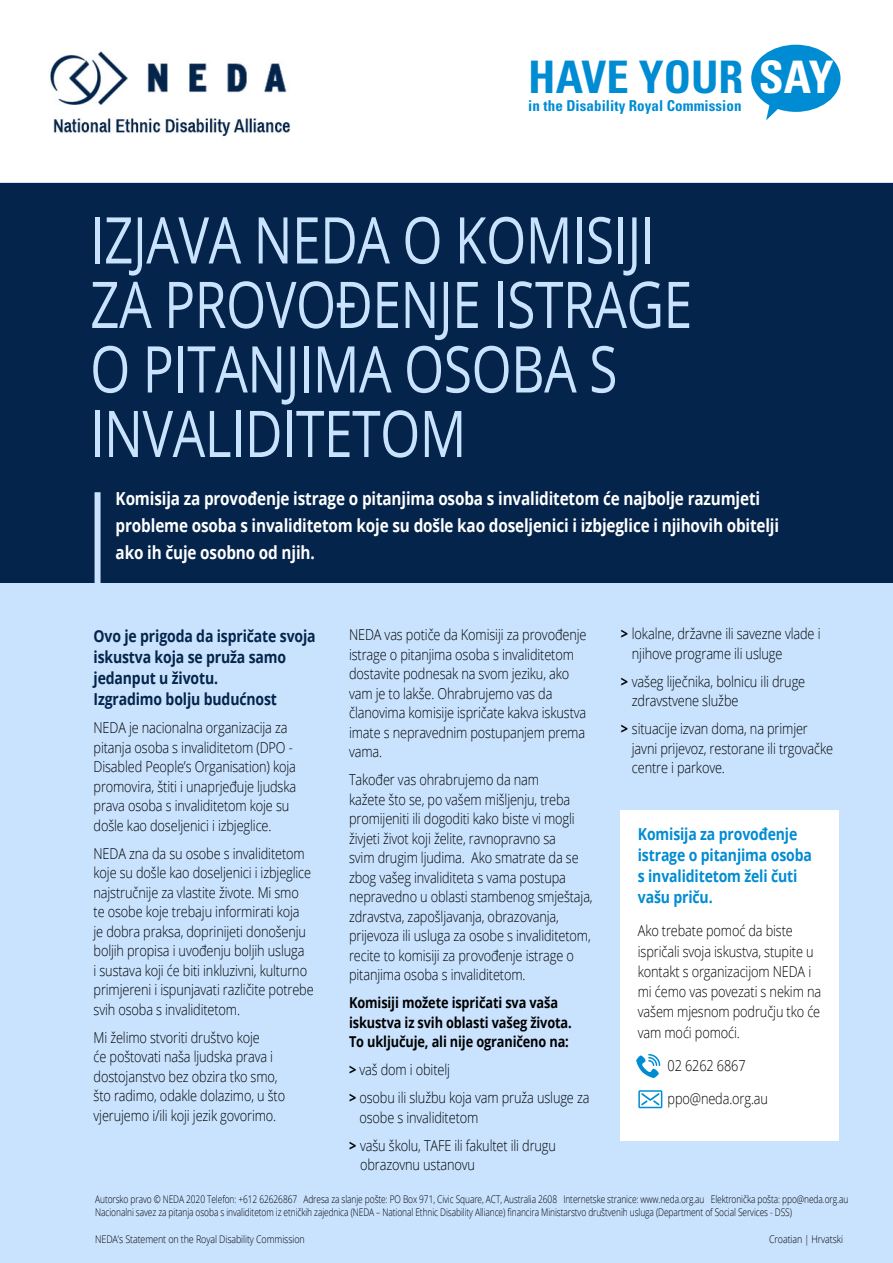
<style>
.page{position:relative;width:893px;height:1263px;background:#fff}
.page>*{position:absolute;margin:0;border:0;box-sizing:border-box;transform-origin:0 0}
.t1{font:64.5px/64.5px "Open Sans";letter-spacing:-.01em;color:#c9e3fe;scale:.8 1}
.t2{font:700 condensed 44.85px "Univers LT Std";color:#008cd3}
.t3{font:700 18px/27px "Open Sans";letter-spacing:-.01em;color:#fff;scale:.85 1}
.t4{font:700 16.5px/21px "Open Sans";letter-spacing:-.01em;color:#04244b;scale:.85 1}
.t5{font:700 16.5px/21px "Open Sans";letter-spacing:-.01em;color:#008cd3;scale:.85 1}
.t6{font:300 15px/19.5px "Open Sans";letter-spacing:-.01em;color:#000;scale:.85 1}
.t7{font:700 15px/19.5px "Open Sans";letter-spacing:-.01em;color:#000;scale:.85 1}
.t8{font:700 condensed 15px "Univers LT Std";letter-spacing:.005em;color:#008cd3}
.t9{font:300 10.5px/12.8px "Open Sans";letter-spacing:-.01em;color:#000;scale:.8 1}
.t10{font:300 10.5px "Open Sans";letter-spacing:-.01em;color:#000;scale:.85 1}
.s1{color:#fff}
.s2{font-weight:700}
</style>
<div class="page">
<div style="left:0;top:183px;width:893px;height:1080px;background:#c9e3fe"></div>
<div style="left:0;top:184px;width:893px;height:399px;background:#04244b"></div>
<div style="left:95px;top:492px;width:6px;height:118px;background:#c9e3fe"></div>
<img style="left:50px;top:51px;width:241px;height:85px">
<div style="left:621px;top:811px;width:218px;height:330px;background:#fff"></div>
<svg style="left:636px;top:1054px;width:24px;height:24px"></svg>
<svg style="left:638px;top:1090px;width:24px;height:18px"></svg>
<svg style="left:751px;top:45px;width:89px;height:75px"></svg>
<h2 class="t2" style="left:528px;top:50px;width:307px">HAVE YOUR <span class="s1">SAY</span></h2>
<p class="t8" style="left:528px;top:96px;width:215px">in the Disability Royal Commission</p>
<h1 class="t1" style="left:90px;top:206px;width:754px">IZJAVA NEDA O KOMISIJI<br>ZA PROVOĐENJE ISTRAGE<br>O PITANJIMA OSOBA S<br>INVALIDITETOM</h1>
<p class="t3" style="left:116px;top:485px;width:782px">Komisija za provođenje istrage o pitanjima osoba s invaliditetom će najbolje razumjeti probleme osoba s invaliditetom koje su došle kao doseljenici i izbjeglice i njihovih obitelji ako ih čuje osobno od njih.</p>
<p class="t4" style="left:94px;top:625px;width:263px">Ovo je prigoda da ispričate svoja iskustva koja se pruža samo jedanput u životu.<br>Izgradimo bolju budućnost</p>
<p class="t6" style="left:94px;top:718px;width:240px">NEDA je nacionalna organizacija za pitanja osoba s invaliditetom (DPO - Disabled People’s Organisation) koja promovira, štiti i unaprjeđuje ljudska prava osoba s invaliditetom koje su došle kao doseljenici i izbjeglice.</p>
<p class="t6" style="left:94px;top:843px;width:260px">NEDA zna da su osobe s invaliditetom koje su došle kao doseljenici i izbjeglice najstručnije za vlastite živote. Mi smo te osobe koje trebaju informirati koja<br>je dobra praksa, doprinijeti donošenju boljih propisa i uvođenju boljih usluga<br>i sustava koji će biti inkluzivni, kulturno primjereni i ispunjavati različite potrebe svih osoba s invaliditetom.</p>
<p class="t6" style="left:94px;top:1027px;width:227px">Mi želimo stvoriti društvo koje<br>će poštovati naša ljudska prava i dostojanstvo bez obzira tko smo, što radimo, odakle dolazimo, u što vjerujemo i/ili koji jezik govorimo.</p>
<p class="t6" style="left:349px;top:624px;width:281px">NEDA vas potiče da Komisiji za provođenje istrage o pitanjima osoba s invaliditetom dostavite podnesak na svom jeziku, ako vam je to lakše. Ohrabrujemo vas da članovima komisije ispričate kakva iskustva imate s nepravednim postupanjem prema vama.</p>
<p class="t6" style="left:349px;top:769px;width:288px">Također vas ohrabrujemo da nam<br>kažete što se, po vašem mišljenju, treba promijeniti ili dogoditi kako biste vi mogli živjeti život koji želite, ravnopravno sa<br>svim drugim ljudima. Ako smatrate da se zbog vašeg invaliditeta s vama postupa nepravedno u oblasti stambenog smještaja, zdravstva, zapošljavanja, obrazovanja, prijevoza ili usluga za osobe s invaliditetom, recite to komisiji za provođenje istrage o pitanjima osoba s invaliditetom.</p>
<p class="t7" style="left:349px;top:992px;width:263px">Komisiji možete ispričati sva vaša iskustva iz svih oblasti vašeg života.<br>To uključuje, ali nije ograničeno na:</p>
<p class="t6" style="left:349px;top:1055px;width:284px;line-height:28px"><span class="s2">&gt;</span> vaš dom i obitelj<br><span class="s2">&gt;</span> osobu ili službu koja vam pruža usluge za</p>
<p class="t6" style="left:349px;top:1103px;width:245px;line-height:28px;text-indent:10px">osobe s invaliditetom<br><span class="s2">&gt;</span> vašu školu, TAFE ili fakultet ili drugu</p>
<p class="t6" style="left:360px;top:1154px;width:137px">obrazovnu ustanovu</p>
<p class="t6" style="left:632px;top:623px;width:223px;text-indent:-11px"><span class="s2">&gt;</span> lokalne, državne ili savezne vlade i njihove programe ili usluge</p>
<p class="t6" style="left:632px;top:671px;width:205px;text-indent:-11px"><span class="s2">&gt;</span> vašeg liječnika, bolnicu ili druge zdravstvene službe</p>
<p class="t6" style="left:632px;top:718px;width:238px;text-indent:-11px"><span class="s2">&gt;</span> situacije izvan doma, na primjer javni prijevoz, restorane ili trgovačke centre i parkove.</p>
<p class="t5" style="left:638px;top:823px;width:206px">Komisija za provođenje istrage o pitanjima osoba s invaliditetom želi čuti vašu priču.</p>
<p class="t6" style="left:638px;top:920px;width:217px;line-height:20.2px">Ako trebate pomoć da biste ispričali svoja iskustva, stupite u kontakt s organizacijom NEDA i mi ćemo vas povezati s nekim na vašem mjesnom području tko će vam moći pomoći.</p>
<p class="t6" style="left:668px;top:1055px;width:93px">02 6262 6867</p>
<p class="t6" style="left:668px;top:1088px;width:120px">ppo@neda.org.au</p>
<p class="t9" style="left:95px;top:1192px;width:943px">Autorsko pravo © NEDA 2020 Telefon: +612 62626867 Adresa za slanje pošte: PO Box 971, Civic Square, ACT, Australia 2608 Internetske stranice: www.neda.org.au Elektronička pošta: ppo@neda.org.au<br>Nacionalni savez za pitanja osoba s invaliditetom iz etničkih zajednica (NEDA – National Ethnic Disability Alliance) financira Ministarstvo društvenih usluga (Department of Social Services - DSS)</p>
<p class="t10" style="left:95px;top:1232px;width:248px">NEDA’s Statement on the Royal Disability Commission</p>
<p class="t10" style="left:769px;top:1232px;width:89px">Croatian | Hrvatski</p>
</div>
